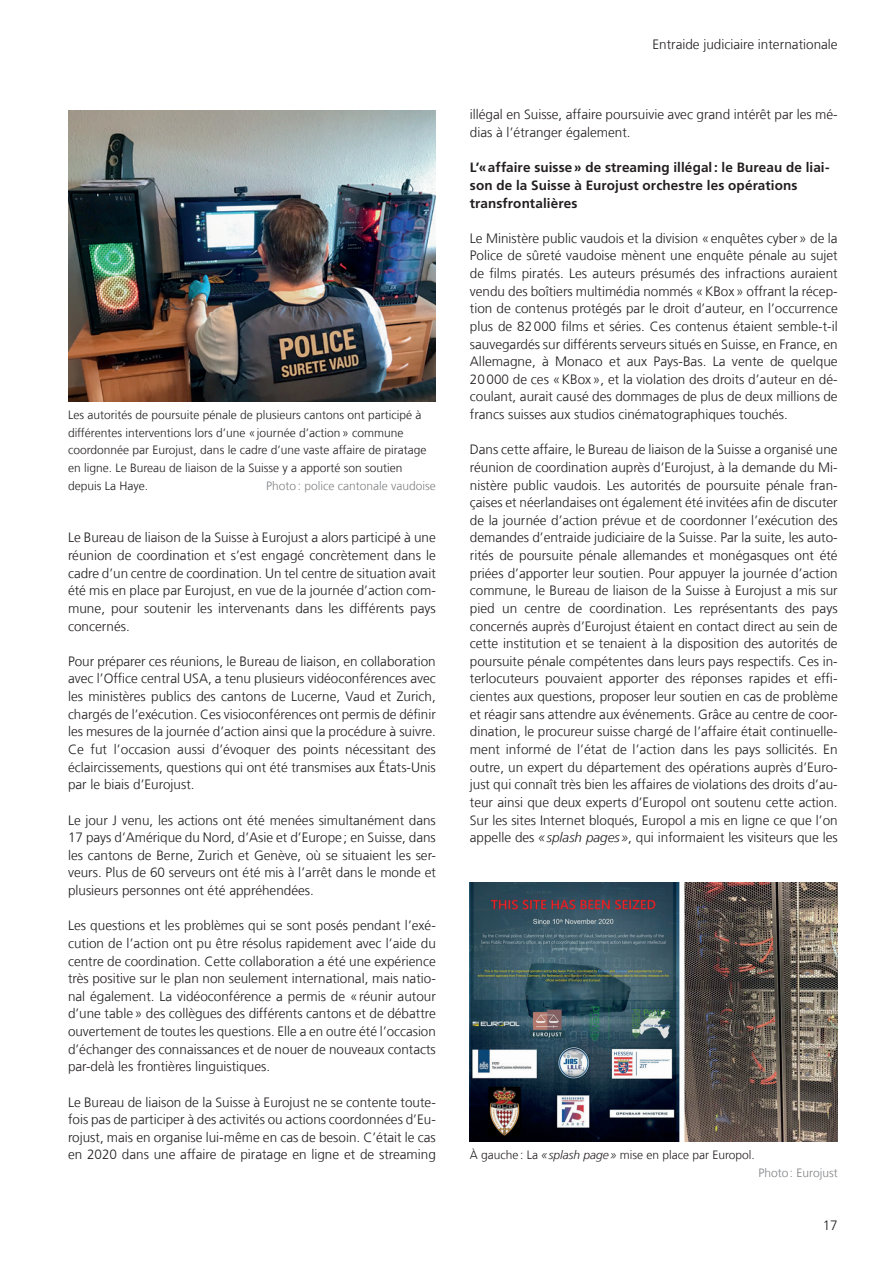
<style>
.page{position:relative;width:893px;height:1263px;background:#fff}
.page>*{position:absolute;margin:0;border:0;box-sizing:border-box;transform-origin:0 0}
.Grundtext{font:300 13.5px/17.7px "Frutiger LT Com";color:#231f20;text-align:justify}
.ut__ohne_Nummerierun{font:700 13.5px/17.7px "Frutiger LT Com";letter-spacing:.01em;color:#231f20}
.Legende{font:300 12px/17.7px "Frutiger LT Com";color:#231f20}
.Legende-2{font:300 12px "Frutiger LT Com";color:#808285}
.s1{font-style:italic}
</style>
<div class="page">
<img style="left:68px;top:110px;width:368px;height:292px">
<img style="left:470px;top:883px;width:368px;height:259px">
<p class="Legende" style="left:68px;top:406px;width:360px">Les autorités de poursuite pénale de plusieurs cantons ont participé à différentes interventions lors d’une «journée d’action» commune coordonnée par Eurojust, dans le cadre d’une vaste affaire de piratage en ligne. Le Bureau de liaison de la Suisse y a apporté son soutien depuis La Haye.</p>
<p class="Legende-2" style="left:266px;top:478px;width:171px">Photo: police cantonale vaudoise</p>
<p class="Grundtext" style="left:68px;top:529px;width:369px">Le Bureau de liaison de la Suisse à Eurojust a alors participé à une réunion de coordination et s’est engagé concrètement dans le cadre d’un centre de coordination. Un tel centre de situation avait été mis en place par Eurojust, en vue de la journée d’action com&shy;mune, pour soutenir les intervenants dans les différents pays concernés.</p>
<p class="Grundtext" style="left:68px;top:652px;width:369px">Pour préparer ces réunions, le Bureau de liaison, en collaboration avec l’Office central USA, a tenu plusieurs vidéoconférences avec les ministères publics des cantons de Lucerne, Vaud et Zurich, chargés de l’exécution. Ces visioconférences ont permis de définir les mesures de la journée d’action ainsi que la procédure à suivre.<br>Ce fut l’occasion aussi d’évoquer des points nécessitant des éclaircissements, questions qui ont été transmises aux États-Unis par le biais d’Eurojust.</p>
<p class="Grundtext" style="left:68px;top:811px;width:369px">Le jour J venu, les actions ont été menées simultanément dans 17 pays d’Amérique du Nord, d’Asie et d’Europe; en Suisse, dans les cantons de Berne, Zurich et Genève, où se situaient les ser&shy;veurs. Plus de 60 serveurs ont été mis à l’arrêt dans le monde et plusieurs personnes ont été appréhendées.</p>
<p class="Grundtext" style="left:68px;top:917px;width:369px">Les questions et les problèmes qui se sont posés pendant l’exé&shy;cution de l’action ont pu être résolus rapidement avec l’aide du centre de coordination. Cette collaboration a été une expérience très positive sur le plan non seulement international, mais natio&shy;nal également. La vidéoconférence a permis de «réunir autour d’une table» des collègues des différents cantons et de débattre ouvertement de toutes les questions. Elle a en outre été l’occasion d’échanger des connaissances et de nouer de nouveaux contacts par-delà les frontières linguistiques.</p>
<p class="Grundtext" style="left:68px;top:1093px;width:369px">Le Bureau de liaison de la Suisse à Eurojust ne se contente toute&shy;fois pas de participer à des activités ou actions coordonnées d’Eu&shy;rojust, mais en organise lui-même en cas de besoin. C’était le cas en 2020 dans une affaire de piratage en ligne et de streaming</p>
<p class="Grundtext" style="left:652px;top:35px;width:187px">Entraide judiciaire internationale</p>
<p class="Grundtext" style="left:470px;top:106px;width:369px">illégal en Suisse, affaire poursuivie avec grand intérêt par les mé&shy;dias à l’étranger également.</p>
<p class="ut__ohne_Nummerierun" style="left:470px;top:159px;width:361px">L’«affaire suisse» de streaming illégal: le Bureau de liai&shy;son de la Suisse à Eurojust orchestre les opérations transfrontalières</p>
<p class="Grundtext" style="left:470px;top:229px;width:369px">Le Ministère public vaudois et la division «enquêtes cyber» de la Police de sûreté vaudoise mènent une enquête pénale au sujet de films piratés. Les auteurs présumés des infractions auraient vendu des boîtiers multimédia nommés «KBox» offrant la récep&shy;tion de contenus protégés par le droit d’auteur, en l’occurrence plus de 82000 films et séries. Ces contenus étaient semble-t-il sauvegardés sur différents serveurs situés en Suisse, en France, en Allemagne, à Monaco et aux Pays-Bas. La vente de quelque 20000 de ces «KBox», et la violation des droits d’auteur en dé&shy;coulant, aurait causé des dommages de plus de deux millions de francs suisses aux studios cinématographiques touchés.</p>
<p class="Grundtext" style="left:470px;top:441px;width:369px">Dans cette affaire, le Bureau de liaison de la Suisse a organisé une réunion de coordination auprès d’Eurojust, à la demande du Mi&shy;nistère public vaudois. Les autorités de poursuite pénale fran&shy;çaises et néerlandaises ont également été invitées afin de discuter de la journée d’action prévue et de coordonner l’exécution des demandes d’entraide judiciaire de la Suisse. Par la suite, les auto&shy;rités de poursuite pénale allemandes et monégasques ont été priées d’apporter leur soutien. Pour appuyer la journée d’action commune, le Bureau de liaison de la Suisse à Eurojust a mis sur pied un centre de coordination. Les représentants des pays concernés auprès d’Eurojust étaient en contact direct au sein de cette institution et se tenaient à la disposition des autorités de poursuite pénale compétentes dans leurs pays respectifs. Ces in&shy;terlocuteurs pouvaient apporter des réponses rapides et effi&shy;cientes aux questions, proposer leur soutien en cas de problème et réagir sans attendre aux événements. Grâce au centre de coor&shy;dination, le procureur suisse chargé de l’affaire était continuelle&shy;ment informé de l’état de l’action dans les pays sollicités. En outre, un expert du département des opérations auprès d’Euro&shy;just qui connaît très bien les affaires de violations des droits d’au&shy;teur ainsi que deux experts d’Europol ont soutenu cette action.<br>Sur les sites Internet bloqués, Europol a mis en ligne ce que l’on appelle des <span class="s1">«splash pages»</span>, qui informaient les visiteurs que les</p>
<p class="Legende" style="left:470px;top:1146px;width:287px">À gauche: La <span class="s1">«splash page»</span> mise en place par Europol.</p>
<p class="Legende-2" style="left:758px;top:1166px;width:81px">Photo: Eurojust</p>
<p class="Grundtext" style="left:823px;top:1216px;width:17px">17</p>
</div>
